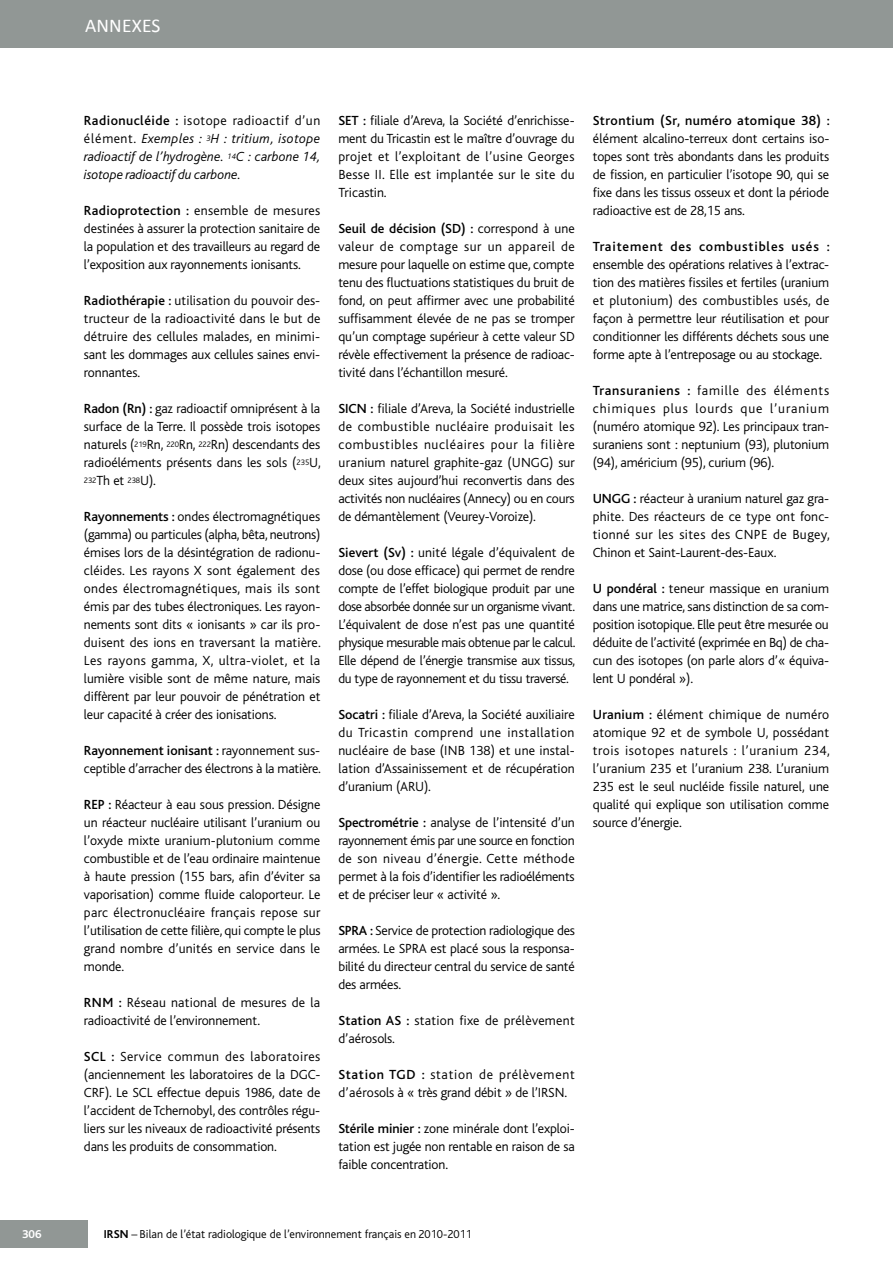
<style>
.page{position:relative;width:893px;height:1263px;background:#fff}
.page>*{position:absolute;margin:0;border:0;box-sizing:border-box;transform-origin:0 0}
.t1{font:19.5px "Calibri";letter-spacing:.01em;color:#fff}
.t2{font:300 13.8px/18px "Bliss";letter-spacing:-.01em;color:#000;text-align:justify}
.t3{font:italic 300 13.8px/18px "Bliss";letter-spacing:-.01em;color:#000;text-align:justify}
.t4{font:300 13.8px/18px "Bliss";letter-spacing:.02em;color:#000}
.t5{font:500 13.8px "Bliss";letter-spacing:.04em;color:#000}
.t6{font:500 13.8px "Bliss";letter-spacing:.06em;color:#000}
.t7{font:300 12px "Bliss";color:#000}
.t8{font:700 12px "Bliss";color:#fff}
.s1{font-weight:500;font-style:normal}
.s2{font-style:normal}
.s3{font-weight:500}
.s4{font-weight:700}
</style>
<div class="page">
<div style="left:0;top:0;width:893px;height:48px;background:#919795"></div>
<div style="left:0;top:1220px;width:87px;height:28px;background:#919795"></div>
<h1 class="t1" style="left:85px;top:14px;width:77px">ANNEXES</h1>
<p class="t3" style="left:84px;top:112px;width:238px"><span class="s1">Radionucléide :</span> <span class="s2">isotope radioactif d’un élément.</span> Exemples : <sup>3</sup>H : tritium, isotope radioactif de l’hydrogène. <sup>14</sup>C : carbone 14, isotope radioactif du carbone.</p>
<p class="t2" style="left:84px;top:202px;width:238px"><span class="s3">Radioprotection :</span> ensemble de mesures destinées à assurer la protection sanitaire de la population et des travailleurs au regard de l’exposition aux rayonnements ionisants.</p>
<p class="t2" style="left:84px;top:292px;width:238px"><span class="s3">Radiothérapie :</span> utilisation du pouvoir des&shy;tructeur de la radioactivité dans le but de détruire des cellules malades, en minimi&shy;sant les dommages aux cellules saines envi&shy;ronnantes.</p>
<p class="t2" style="left:84px;top:400px;width:238px"><span class="s3">Radon (Rn) :</span> gaz radioactif omniprésent à la surface de la Terre. Il possède trois isotopes naturels (<sup>219</sup>Rn, <sup>220</sup>Rn, <sup>222</sup>Rn) descendants des radioéléments présents dans les sols (<sup>235</sup>U, <sup>232</sup>Th et <sup>238</sup>U).</p>
<p class="t2" style="left:84px;top:508px;width:238px"><span class="s3">Rayonnements :</span> ondes électromagnétiques (gamma) ou particules (alpha, bêta, neutrons) émises lors de la désintégration de radionu&shy;cléides. Les rayons X sont également des ondes électromagnétiques, mais ils sont émis par des tubes électroniques. Les rayon&shy;nements sont dits « ionisants » car ils pro&shy;duisent des ions en traversant la matière.<br>Les rayons gamma, X, ultra-violet, et la lumière visible sont de même nature, mais diffèrent par leur pouvoir de pénétration et leur capacité à créer des ionisations.</p>
<p class="t2" style="left:84px;top:742px;width:238px"><span class="s3">Rayonnement ionisant :</span> rayonnement sus&shy;ceptible d’arracher des électrons à la matière.</p>
<p class="t2" style="left:84px;top:796px;width:238px"><span class="s3">REP :</span> Réacteur à eau sous pression. Désigne un réacteur nucléaire utilisant l’uranium ou l’oxyde mixte uranium-plutonium comme combustible et de l’eau ordinaire maintenue à haute pression (155 bars, afin d’éviter sa vaporisation) comme fluide caloporteur. Le parc électronucléaire français repose sur l’utilisation de cette filière, qui compte le plus grand nombre d’unités en service dans le monde.</p>
<p class="t2" style="left:84px;top:994px;width:238px"><span class="s3">RNM :</span> Réseau national de mesures de la radioactivité de l’environnement.</p>
<p class="t2" style="left:84px;top:1048px;width:238px"><span class="s3">SCL :</span> Service commun des laboratoires (anciennement les laboratoires de la DGC-CRF). Le SCL effectue depuis 1986, date de l’accident de Tchernobyl, des contrôles régu&shy;liers sur les niveaux de radioactivité présents dans les produits de consommation.</p>
<p class="t2" style="left:338px;top:112px;width:238px"><span class="s3">SET :</span> filiale d’Areva, la Société d’enrichisse&shy;ment du Tricastin est le maître d’ouvrage du projet et l’exploitant de l’usine Georges Besse II. Elle est implantée sur le site du Tricastin.</p>
<p class="t2" style="left:338px;top:220px;width:238px"><span class="s3">Seuil de décision (SD) :</span> correspond à une valeur de comptage sur un appareil de mesure pour laquelle on estime que, compte tenu des fluctuations statistiques du bruit de fond, on peut affirmer avec une probabilité suffisamment élevée de ne pas se tromper qu’un comptage supérieur à cette valeur SD révèle effectivement la présence de radioac&shy;tivité dans l’échantillon mesuré.</p>
<p class="t2" style="left:338px;top:400px;width:238px"><span class="s3">SICN :</span> filiale d’Areva, la Société industrielle de combustible nucléaire produisait les combustibles nucléaires pour la filière uranium naturel graphite-gaz (UNGG) sur deux sites aujourd’hui reconvertis dans des activités non nucléaires (Annecy) ou en cours de démantèlement (Veurey-Voroize).</p>
<p class="t2" style="left:338px;top:544px;width:239px"><span class="s3">Sievert (Sv) :</span> unité légale d’équivalent de dose (ou dose efficace) qui permet de rendre compte de l’effet biologique produit par une dose absorbée donnée sur un organisme vivant.<br>L’équivalent de dose n’est pas une quantité physique mesurable mais obtenue par le calcul.<br>Elle dépend de l’énergie transmise aux tissus, du type de rayonnement et du tissu traversé.</p>
<p class="t2" style="left:338px;top:706px;width:238px"><span class="s3">Socatri :</span> filiale d’Areva, la Société auxiliaire du Tricastin comprend une installation nucléaire de base (INB 138) et une instal&shy;lation d’Assainissement et de récupération d’uranium (ARU).</p>
<p class="t2" style="left:338px;top:814px;width:238px"><span class="s3">Spectrométrie :</span> analyse de l’intensité d’un rayonnement émis par une source en fonction de son niveau d’énergie. Cette méthode permet à la fois d’identifier les radioéléments et de préciser leur « activité ».</p>
<p class="t2" style="left:338px;top:922px;width:238px"><span class="s3">SPRA :</span> Service de protection radiologique des armées. Le SPRA est placé sous la responsa&shy;bilité du directeur central du service de santé des armées.</p>
<p class="t4" style="left:338px;top:1012px;width:238px"><span class="s3">Station AS :</span> station fixe de prélèvement d’aérosols.</p>
<p class="t4" style="left:338px;top:1066px;width:238px"><span class="s3">Station TGD :</span> station de prélèvement d’aérosols à « très grand débit » de l’IRSN.</p>
<p class="t2" style="left:338px;top:1120px;width:238px"><span class="s3">Stérile minier :</span> zone minérale dont l’exploi&shy;tation est jugée non rentable en raison de sa faible concentration.</p>
<p class="t5" style="left:593px;top:113px;width:238px">Strontium (Sr, numéro atomique 38) :</p>
<p class="t2" style="left:593px;top:130px;width:238px">élément alcalino-terreux dont certains iso&shy;topes sont très abondants dans les produits de fission, en particulier l’isotope 90, qui se fixe dans les tissus osseux et dont la période radioactive est de 28,15 ans.</p>
<p class="t6" style="left:593px;top:239px;width:238px">Traitement des combustibles usés :</p>
<p class="t2" style="left:593px;top:256px;width:238px">ensemble des opérations relatives à l’extrac&shy;tion des matières fissiles et fertiles (uranium et plutonium) des combustibles usés, de façon à permettre leur réutilisation et pour conditionner les différents déchets sous une forme apte à l’entreposage ou au stockage.</p>
<p class="t2" style="left:593px;top:382px;width:238px"><span class="s3">Transuraniens :</span> famille des éléments chimiques plus lourds que l’uranium (numéro atomique 92). Les principaux tran&shy;suraniens sont : neptunium (93), plutonium (94), américium (95), curium (96).</p>
<p class="t2" style="left:593px;top:490px;width:238px"><span class="s3">UNGG :</span> réacteur à uranium naturel gaz gra&shy;phite. Des réacteurs de ce type ont fonc&shy;tionné sur les sites des CNPE de Bugey, Chinon et Saint-Laurent-des-Eaux.</p>
<p class="t2" style="left:593px;top:580px;width:238px"><span class="s3">U pondéral :</span> teneur massique en uranium dans une matrice, sans distinction de sa com&shy;position isotopique. Elle peut être mesurée ou déduite de l’activité (exprimée en Bq) de cha&shy;cun des isotopes (on parle alors d’« équiva&shy;lent U pondéral »).</p>
<p class="t2" style="left:593px;top:706px;width:238px"><span class="s3">Uranium :</span> élément chimique de numéro atomique 92 et de symbole U, possédant trois isotopes naturels : l’uranium 234, l’uranium 235 et l’uranium 238. L’uranium 235 est le seul nucléide fissile naturel, une qualité qui explique son utilisation comme source d’énergie.</p>
<p class="t8" style="left:22px;top:1228px;width:21px">306</p>
<p class="t7" style="left:104px;top:1228px;width:370px"><span class="s4">IRSN</span> – Bilan de l’état radiologique de l’environnement français en 2010-2011</p>
</div>
